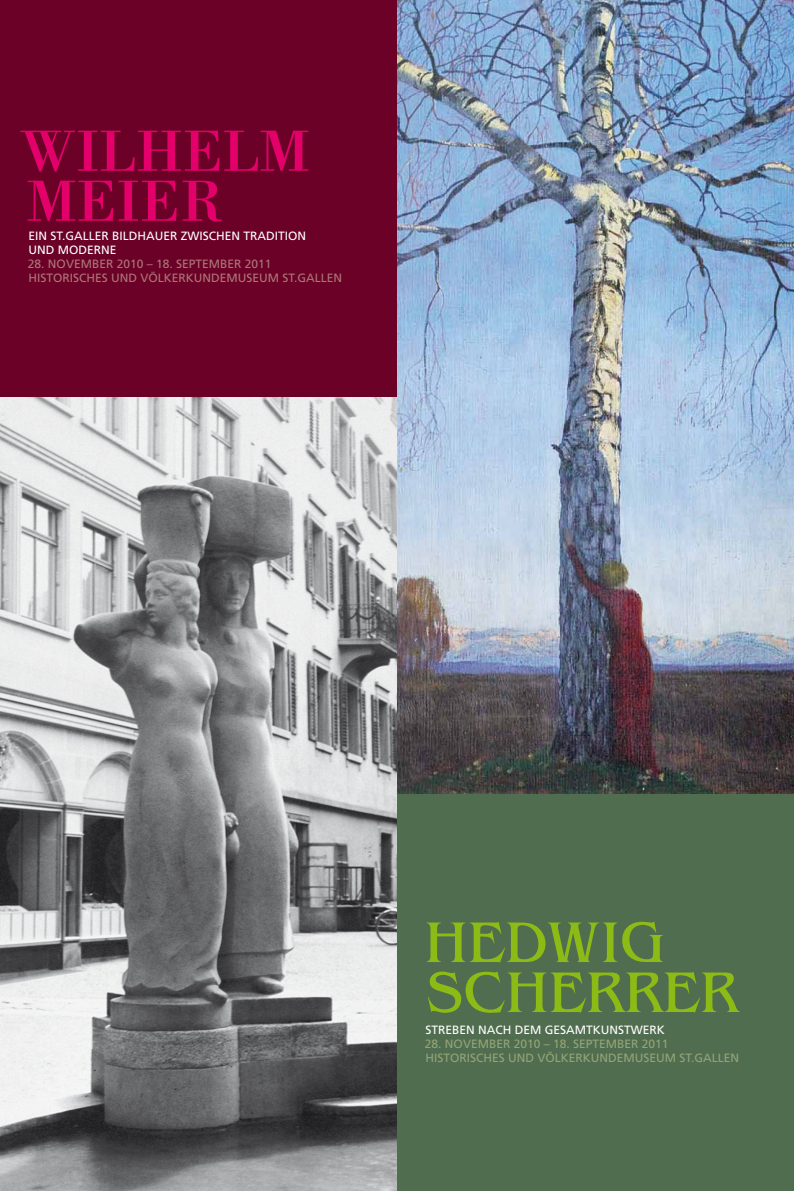
<style>
.page{position:relative;width:794px;height:1191px;background:#fff}
.page>*{position:absolute;margin:0;border:0;box-sizing:border-box;transform-origin:0 0}
.t1{font:60px/50px "Benguiat Std";color:#8cbb15}
.t2{font:60px/50px "Bodoni Std";color:#e3006a}
.t3{font:12px/14px "Frutiger LT Std";color:#fff}
.t4{font:12px/14px "Frutiger LT Std";color:#93a477}
.t5{font:12px/14px "Frutiger LT Std";color:#ac7779}
</style>
<div class="page">
<img style="left:397px;top:0;width:397px;height:794px">
<img style="left:0;top:397px;width:397px;height:794px">
<div style="left:0;top:0;width:397px;height:397px;background:#6b0126"></div>
<div style="left:397px;top:794px;width:397px;height:397px;background:#516d50"></div>
<h1 class="t2" style="left:19px;top:125px;width:291px">WILHELM<br>MEIER</h1>
<p class="t3" style="left:28px;top:229px;width:279px">E IN ST.GALLER B ILDHAUER ZWISCHEN TRADITION<br>UND MODERNE</p>
<p class="t5" style="left:28px;top:257px;width:316px">28. NOVEMBER 2010 – 18. SEPTEMBER 2011<br>HISTORISCHES UND VÖLKERKUNDEMUSEUM ST.GALLEN</p>
<h1 class="t1" style="left:424px;top:918px;width:315px">HEDWIG<br>SCHERRER</h1>
<p class="t3" style="left:425px;top:1023px;width:241px">STREBEN NACH DEM GESAMTKUNSTWERK</p>
<p class="t4" style="left:425px;top:1037px;width:316px">28. NOVEMBER 2010 – 18. SEPTEMBER 2011<br>HISTORISCHES UND VÖLKERKUNDEMUSEUM ST.GALLEN</p>
</div>
